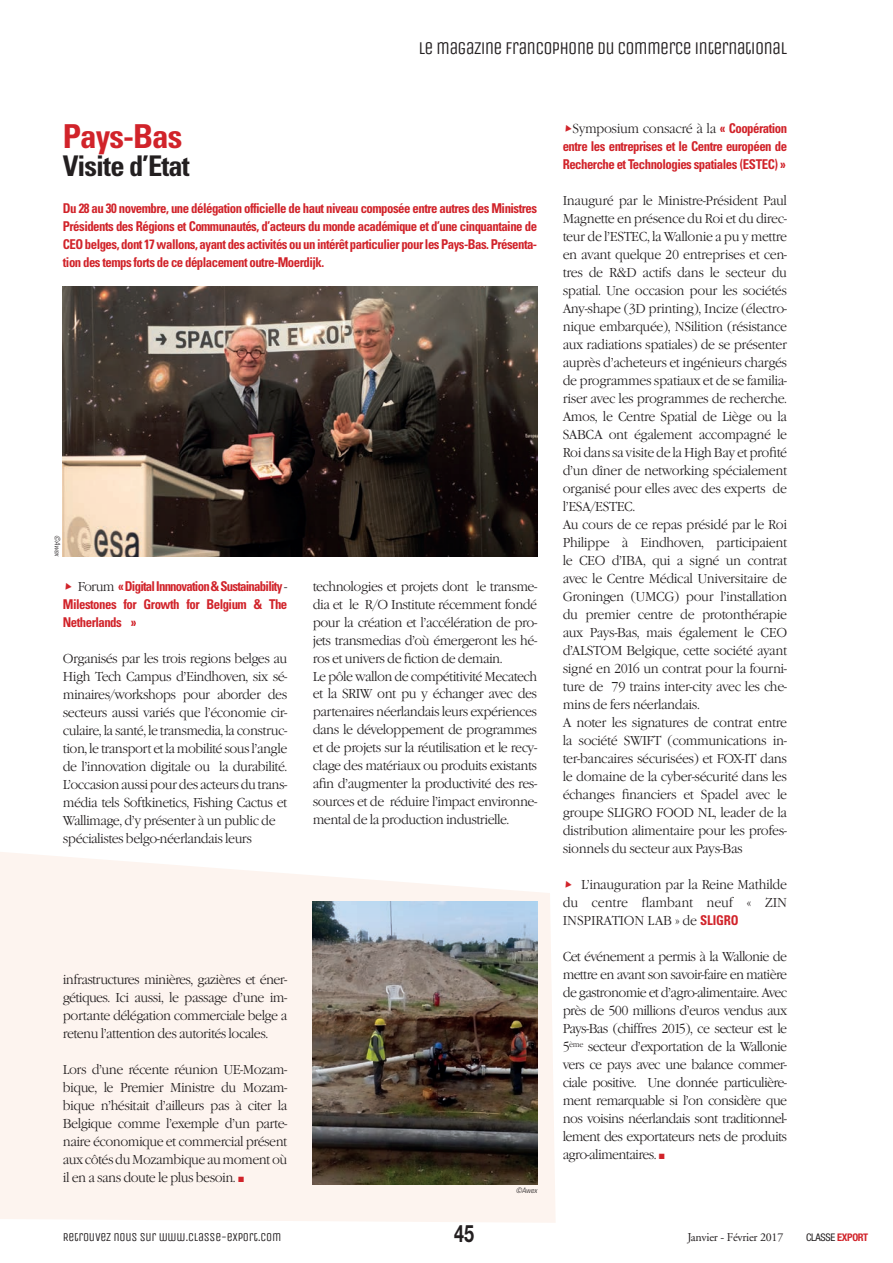
<style>
.page{position:relative;width:893px;height:1263px;background:#fff}
.page>*{position:absolute;margin:0;border:0;box-sizing:border-box;transform-origin:0 0}
.t1{font:700 condensed 33px "Univers";letter-spacing:-.03em;color:#d1232a}
.t2{font:700 condensed 28.5px "Univers";letter-spacing:-.03em;color:#231f20}
.t3{font:700 24px "Helvetica Neue";color:#231f20;scale:.75 1}
.t4{font:18px "Unica One";letter-spacing:-.04em;color:#231f20}
.t5{font:300 13.5px/18px "Garamond Itc T";letter-spacing:-.04em;color:#231f20;text-align:justify;scale:.95 1}
.t6{font:700 condensed 13.5px/18px "Univers";letter-spacing:-.04em;color:#d1232a;text-align:justify;scale:.95 1}
.t7{font:12px "Unica One";letter-spacing:-.02em;color:#231f20}
.t8{font:12px "Adobe Garamond";letter-spacing:-.02em;color:#231f20}
.t9{font:condensed 10.5px "Helvetica Neue";letter-spacing:-.03em;color:#231f20}
.t10{font:italic 300 condensed 7.5px "Univers";letter-spacing:-.01em;color:#231f20}
.s1{font-family:"Quirks ICG";font-weight:400;font-stretch:normal}
.s2{font-family:"Garamond Itc T";font-weight:300;font-stretch:normal;color:#231f20}
.s3{font-family:"Quirks ICG";font-weight:400;font-size:7.5px;color:#d1232a}
.s4{font-family:"Quirks ICG";font-weight:400;color:#d1232a}
.s5{font-family:"Univers";font-weight:700;font-stretch:condensed;color:#d1232a}
.s6{font-weight:700;color:#d1232a}
</style>
<div class="page">
<svg style="left:0;top:852px;width:556px;height:371px;fill:#fdf4ef"></svg>
<img style="left:63px;top:286px;width:474px;height:270px">
<img style="left:313px;top:901px;width:224px;height:283px">
<h3 class="t4" style="left:419px;top:38px;width:370px">LE MAGAZINE FRANCOPHONE DU COMMERCE INTERNATIONAL</h3>
<h1 class="t1" style="left:63px;top:116px;width:121px">Pays-Bas</h1>
<h2 class="t2" style="left:63px;top:149px;width:128px">Visite d’Etat</h2>
<p class="t6" style="left:63px;top:198px;width:501px">Du 28 au 30 novembre, une délégation officielle de haut niveau composée entre autres des Ministres Présidents des Régions et Communautés, d’acteurs du monde académique et d’une cinquantaine de CEO belges, dont 17 wallons, ayant des activités ou un intérêt particulier pour les Pays-Bas. Présenta&shy;tion des temps forts de ce déplacement outre-Moerdijk.</p>
<p class="t10" style="left:62px;top:535px;width:23px;rotate:90deg">©Awex</p>
<p class="t6" style="left:63px;top:576px;width:238px"><span class="s1">8</span> <span class="s2">Forum</span> « Digital Innnovation &amp; Sustainability <span class="s2">- </span>Milestones for Growth for Belgium &amp; The Netherlands »</p>
<p class="t5" style="left:63px;top:649px;width:238px;text-align:left">Organisés par les trois regions belges au High Tech Campus d’Eindhoven, six sé&shy;minaires/workshops pour aborder des secteurs aussi variés que l’économie cir&shy;culaire, la santé, le transmedia, la construc&shy;tion, le transport et la mobilité sous l’angle de l’innovation digitale ou la durabilité.<br>L’occasion aussi pour des acteurs du trans&shy;média tels Softkinetics, Fishing Cactus et Wallimage, d’y présenter à un public de spécialistes belgo-néerlandais leurs</p>
<p class="t5" style="left:313px;top:577px;width:238px;text-align:left">technologies et projets dont le transme&shy;dia et le R/O Institute récemment fondé pour la création et l’accélération de pro&shy;jets transmedias d’où émergeront les hé&shy;ros et univers de fiction de demain.<br>Le pôle wallon de compétitivité Mecatech et la SRIW ont pu y échanger avec des partenaires néerlandais leurs expériences dans le développement de programmes et de projets sur la réutilisation et le recy&shy;clage des matériaux ou produits existants afin d’augmenter la productivité des res&shy;sources et de réduire l’impact environne&shy;mental de la production industrielle.</p>
<p class="t5" style="left:63px;top:970px;width:238px">infrastructures minières, gazières et éner&shy;gétiques. Ici aussi, le passage d’une im&shy;portante délégation commerciale belge a retenu l’attention des autorités locales.</p>
<p class="t5" style="left:63px;top:1060px;width:238px">Lors d’une récente réunion UE-Mozam&shy;bique, le Premier Ministre du Mozam&shy;bique n’hésitait d’ailleurs pas à citer la Belgique comme l’exemple d’un parte&shy;naire économique et commercial présent aux côtés du Mozambique au moment où il en a sans doute le plus besoin. <span class="s3">d</span></p>
<p class="t10" style="left:516px;top:1186px;width:23px">©Awex</p>
<p class="t5" style="left:563px;top:119px;width:238px"><span class="s4">8</span>Symposium consacré à la <span class="s5">« Coopération</span></p>
<p class="t6" style="left:563px;top:137px;width:238px">entre les entreprises et le Centre européen de<br>Recherche et Technologies spatiales (ESTEC) »</p>
<p class="t5" style="left:563px;top:191px;width:238px;text-align:left">Inauguré par le Ministre-Président Paul Magnette en présence du Roi et du direc&shy;teur de l’ESTEC, la Wallonie a pu y mettre en avant quelque 20 entreprises et cen&shy;tres de R&amp;D actifs dans le secteur du spatial. Une occasion pour les sociétés Any-shape (3D printing), Incize (électro&shy;nique embarquée), NSilition (résistance aux radiations spatiales) de se présenter auprès d’acheteurs et ingénieurs chargés de programmes spatiaux et de se familia&shy;riser avec les programmes de recherche.<br>Amos, le Centre Spatial de Liège ou la SABCA ont également accompagné le Roi dans sa visite de la High Bay et profité d’un dîner de networking spécialement organisé pour elles avec des experts de l’ESA/ESTEC.<br>Au cours de ce repas présidé par le Roi Philippe à Eindhoven, participaient le CEO d’IBA, qui a signé un contrat avec le Centre Médical Universitaire de Groningen (UMCG) pour l’installation du premier centre de protonthérapie aux Pays-Bas, mais également le CEO d’ALSTOM Belgique, cette société ayant signé en 2016 un contrat pour la fourni&shy;ture de 79 trains inter-city avec les che&shy;mins de fers néerlandais.<br>A noter les signatures de contrat entre la société SWIFT (communications in&shy;ter-bancaires sécurisées) et FOX-IT dans le domaine de la cyber-sécurité dans les échanges financiers et Spadel avec le groupe SLIGRO FOOD NL, leader de la distribution alimentaire pour les profes&shy;sionnels du secteur aux Pays-Bas</p>
<p class="t5" style="left:563px;top:875px;width:238px"><span class="s4">8</span> L’inauguration par la Reine Mathilde du centre flambant neuf « ZIN INSPIRATION LAB » de <span class="s5">SLIGRO</span></p>
<p class="t5" style="left:563px;top:947px;width:238px">Cet événement a permis à la Wallonie de mettre en avant son savoir-faire en matière de gastronomie et d’agro-alimentaire. Avec près de 500 millions d’euros vendus aux Pays-Bas (chiffres 2015), ce secteur est le 5<sup>ème</sup> secteur d’exportation de la Wallonie vers ce pays avec une balance commer&shy;ciale positive. Une donnée particulière&shy;ment remarquable si l’on considère que nos voisins néerlandais sont traditionnel&shy;lement des exportateurs nets de produits agro-alimentaires. <span class="s3">d</span></p>
<h3 class="t3" style="left:454px;top:1218px;width:28px">45</h3>
<p class="t7" style="left:63px;top:1230px;width:220px">RETROUVEZ NOUS SUR WWW.CLASSE-EXPORT.COM</p>
<p class="t8" style="left:687px;top:1231px;width:97px">Janvier - Février 2017</p>
<p class="t9" style="left:806px;top:1231px;width:64px">CLASSE <span class="s6">EXPORT</span></p>
</div>
